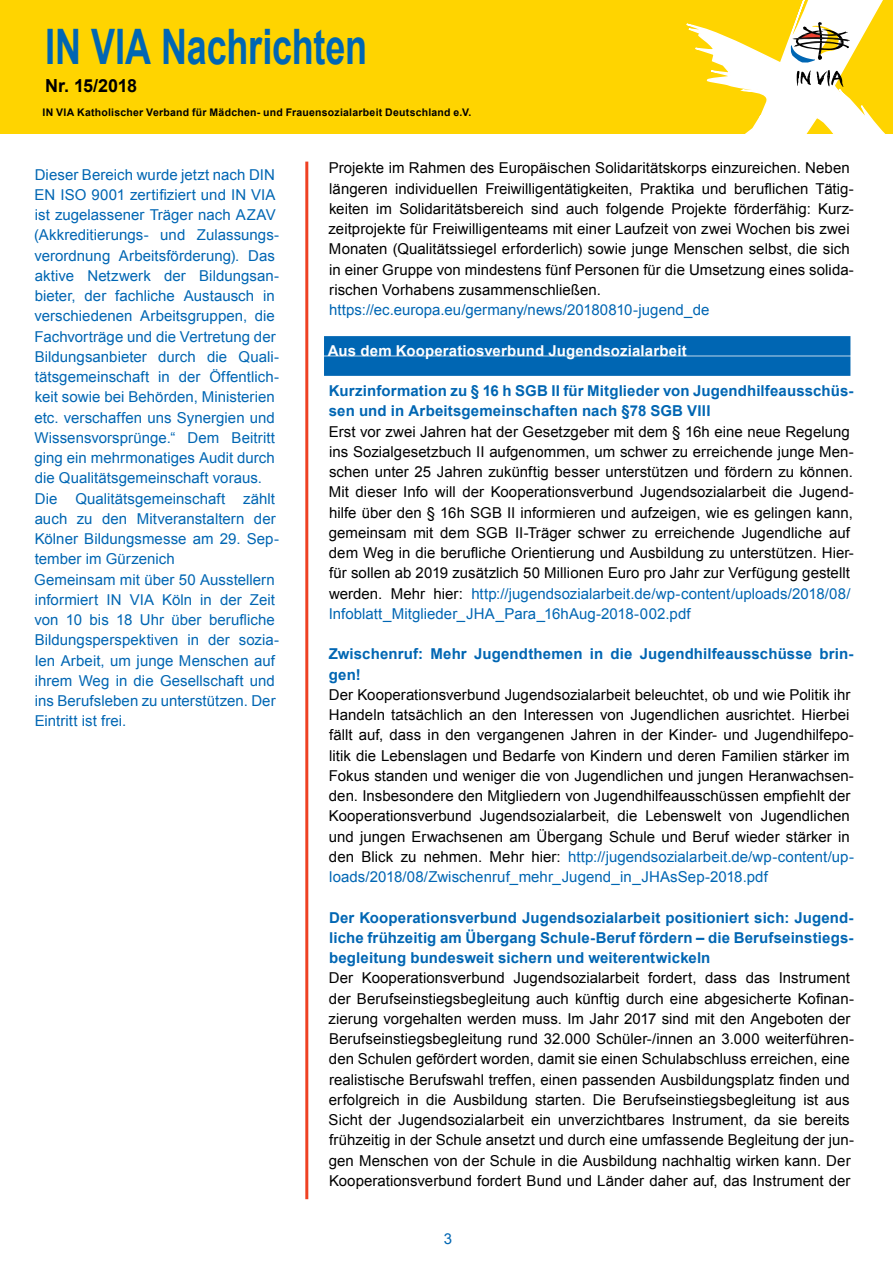
<style>
.page{position:relative;width:893px;height:1263px;background:#fff}
.page>*{position:absolute;margin:0;border:0;box-sizing:border-box;transform-origin:0 0}
.t1{font:700 48.9px "Arial";letter-spacing:-.005em;color:#0066b3;scale:.74 1}
.t2{font:700 18px "Arial";letter-spacing:-.025em;color:#000}
.t3{font:15px/20.2px "Arial";letter-spacing:.005em;color:#000}
.t4{font:15px/20.2px "Arial";letter-spacing:.005em;color:#0066b3}
.t5{font:700 15px/20.2px "Arial";letter-spacing:.01em;color:#0066b3}
.t6{font:700 15px "Arial";letter-spacing:.01em;color:#fff}
.t7{font:700 10.5px "Arial";letter-spacing:.02em;color:#000}
.s1{color:#0066b3}
</style>
<div class="page">
<div style="left:0;top:0;width:893px;height:133px;background:#ffd400"></div>
<svg style="left:686px;top:0;width:199px;height:133px"></svg>
<hr style="left:305px;top:162px;width:3px;height:1037px;background:#ef4123">
<div style="left:324px;top:336px;width:526px;height:20px;background:#0066b3"></div>
<div style="left:324px;top:356px;width:526px;height:20px;background:#0066b3"></div>
<h1 class="t1" style="left:45px;top:14px;width:437px">IN VIA Nachrichten</h1>
<p class="t2" style="left:45px;top:74px;width:94px">Nr. 15/2018</p>
<p class="t7" style="left:43px;top:105px;width:430px">IN VIA Katholischer Verband für Mädchen- und Frauensozialarbeit Deutschland e.V.</p>
<p class="t4" style="left:34px;top:164px;width:246px">Dieser Bereich wurde jetzt nach DIN EN ISO 9001 zertifiziert und IN VIA ist zugelassener Träger nach AZAV (Akkreditierungs- und Zulassungs&shy;verordnung Arbeitsförderung). Das aktive Netzwerk der Bildungsan&shy;bieter, der fachliche Austausch in verschiedenen Arbeitsgruppen, die Fachvorträge und die Vertretung der Bildungsanbieter durch die Quali&shy;tätsgemeinschaft in der Öffentlich&shy;keit sowie bei Behörden, Ministerien etc. verschaffen uns Synergien und Wissensvorsprünge.“ Dem Beitritt ging ein mehrmonatiges Audit durch die Qualitätsgemeinschaft voraus.<br>Die Qualitätsgemeinschaft zählt auch zu den Mitveranstaltern der Kölner Bildungsmesse am 29. Sep&shy;tember im Gürzenich<br>Gemeinsam mit über 50 Ausstellern informiert IN VIA Köln in der Zeit von 10 bis 18 Uhr über berufliche Bildungsperspektiven in der sozia&shy;len Arbeit, um junge Menschen auf ihrem Weg in die Gesellschaft und ins Berufsleben zu unterstützen. Der Eintritt ist frei.</p>
<p class="t3" style="left:329px;top:158px;width:527px">Projekte im Rahmen des Europäischen Solidaritätskorps einzureichen. Neben längeren individuellen Freiwilligentätigkeiten, Praktika und beruflichen Tätig&shy;keiten im Solidaritätsbereich sind auch folgende Projekte förderfähig: Kurz&shy;zeitprojekte für Freiwilligenteams mit einer Laufzeit von zwei Wochen bis zwei Monaten (Qualitätssiegel erforderlich) sowie junge Menschen selbst, die sich in einer Gruppe von mindestens fünf Personen für die Umsetzung eines solida&shy;rischen Vorhabens zusammenschließen.</p>
<p class="t4" style="left:329px;top:300px;width:382px">https://ec.europa.eu/germany/news/20180810-jugend_de</p>
<p class="t6" style="left:328px;top:340px;width:360px">Aus dem Kooperatiosverbund Jugendsozialarbeit</p>
<p class="t5" style="left:329px;top:381px;width:526px">Kurzinformation zu § 16 h SGB II für Mitglieder von Jugendhilfeausschüs&shy;sen und in Arbeitsgemeinschaften nach §78 SGB VIII</p>
<p class="t3" style="left:329px;top:421px;width:527px">Erst vor zwei Jahren hat der Gesetzgeber mit dem § 16h eine neue Regelung ins Sozialgesetzbuch II aufgenommen, um schwer zu erreichende junge Men&shy;schen unter 25 Jahren zukünftig besser unterstützen und fördern zu können.<br>Mit dieser Info will der Kooperationsverbund Jugendsozialarbeit die Jugend&shy;hilfe über den § 16h SGB II informieren und aufzeigen, wie es gelingen kann, gemeinsam mit dem SGB II-Träger schwer zu erreichende Jugendliche auf dem Weg in die berufliche Orientierung und Ausbildung zu unterstützen. Hier&shy;für sollen ab 2019 zusätzlich 50 Millionen Euro pro Jahr zur Verfügung gestellt werden. Mehr hier: <span class="s1">http://jugendsozialarbeit.de/wp-content/uploads/2018/08/ Infoblatt_Mitglieder_JHA_Para_16hAug-2018-002.pdf</span></p>
<p class="t5" style="left:329px;top:644px;width:526px">Zwischenruf: Mehr Jugendthemen in die Jugendhilfeausschüsse brin&shy;gen!</p>
<p class="t3" style="left:329px;top:685px;width:527px">Der Kooperationsverbund Jugendsozialarbeit beleuchtet, ob und wie Politik ihr Handeln tatsächlich an den Interessen von Jugendlichen ausrichtet. Hierbei fällt auf, dass in den vergangenen Jahren in der Kinder- und Jugendhilfepo&shy;litik die Lebenslagen und Bedarfe von Kindern und deren Familien stärker im Fokus standen und weniger die von Jugendlichen und jungen Heranwachsen&shy;den. Insbesondere den Mitgliedern von Jugendhilfeausschüssen empfiehlt der Kooperationsverbund Jugendsozialarbeit, die Lebenswelt von Jugendlichen und jungen Erwachsenen am Übergang Schule und Beruf wieder stärker in den Blick zu nehmen. Mehr hier: <span class="s1">http://jugendsozialarbeit.de/wp-content/up&shy;loads/2018/08/Zwischenruf_mehr_Jugend_in_JHAsSep-2018.pdf</span></p>
<p class="t5" style="left:329px;top:908px;width:526px;text-align:justify">Der Kooperationsverbund Jugendsozialarbeit positioniert sich: Jugend&shy;liche frühzeitig am Übergang Schule-Beruf fördern – die Berufseinstiegs&shy;begleitung bundesweit sichern und weiterentwickeln</p>
<p class="t3" style="left:329px;top:968px;width:527px">Der Kooperationsverbund Jugendsozialarbeit fordert, dass das Instrument der Berufseinstiegsbegleitung auch künftig durch eine abgesicherte Kofinan&shy;zierung vorgehalten werden muss. Im Jahr 2017 sind mit den Angeboten der Berufseinstiegsbegleitung rund 32.000 Schüler-/innen an 3.000 weiterführen&shy;den Schulen gefördert worden, damit sie einen Schulabschluss erreichen, eine realistische Berufswahl treffen, einen passenden Ausbildungsplatz finden und erfolgreich in die Ausbildung starten. Die Berufseinstiegsbegleitung ist aus Sicht der Jugendsozialarbeit ein unverzichtbares Instrument, da sie bereits frühzeitig in der Schule ansetzt und durch eine umfassende Begleitung der jun&shy;gen Menschen von der Schule in die Ausbildung nachhaltig wirken kann. Der Kooperationsverbund fordert Bund und Länder daher auf, das Instrument der</p>
<p class="t4" style="left:444px;top:1229px;width:10px">3</p>
</div>
